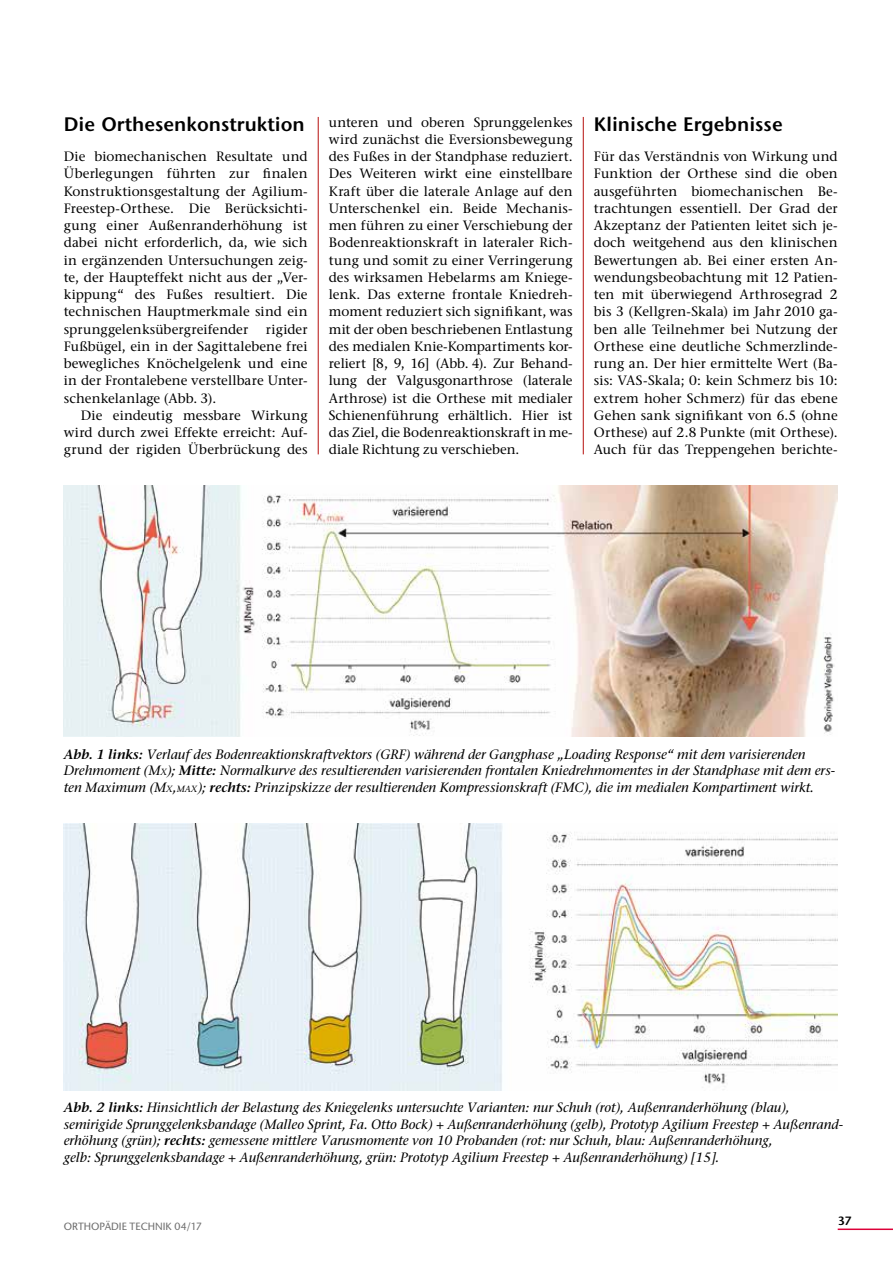
<style>
.page{position:relative;width:893px;height:1263px;background:#fff}
.page>*{position:absolute;margin:0;border:0;box-sizing:border-box;transform-origin:0 0}
.t1{font:600 19.5px "Stone Sans ITC Std";color:#000}
.t2{font:500 13.5px/17.2px "Stone Ser ITC Std";letter-spacing:.005em;color:#000;text-align:justify}
.t3{font:italic 500 13.5px/16.5px "Stone Ser ITC Std";color:#000}
.t4{font:600 12px "Stone Sans ITC Std";color:#000}
.t5{font:500 10.5px "Stone Sans ITC Std";color:#6e6e6e}
.s1{font-weight:600}
.s2{font-size:9px}
</style>
<div class="page">
<hr style="left:838px;top:1228px;width:55px;height:2px;background:#dd0039">
<hr style="left:583px;top:117px;width:1px;height:337px;background:#b6100e">
<hr style="left:318px;top:117px;width:1px;height:337px;background:#b6100e">
<img style="left:64px;top:485px;width:774px;height:252px">
<img style="left:64px;top:824px;width:774px;height:267px">
<h1 class="t1" style="left:64px;top:112px;width:243px">Die Orthesenkonstruktion</h1>
<p class="t2" style="left:64px;top:148px;width:245px">Die biomechanischen Resultate und Überlegungen führten zur finalen Konstruktionsgestaltung der Agilium-Freestep-Orthese. Die Berücksichti&shy;gung einer Außenranderhöhung ist dabei nicht erforderlich, da, wie sich in ergänzenden Untersuchungen zeig&shy;te, der Haupteffekt nicht aus der „Ver&shy;kippung“ des Fußes resultiert. Die technischen Hauptmerkmale sind ein sprunggelenksübergreifender</p>
<p class="t2" style="left:64px;top:320px;width:245px;text-indent:202px">rigider Fußbügel, ein in der Sagittalebene frei bewegliches Knöchelgelenk und eine in der Frontalebene verstellbare Unter&shy;schenkelanlage (Abb. 3).</p>
<p class="t2" style="left:64px;top:406px;width:245px;text-indent:17px">Die eindeutig messbare Wirkung wird durch zwei Effekte erreicht: Auf&shy;grund der rigiden Überbrückung des</p>
<p class="t2" style="left:329px;top:113px;width:245px">unteren und oberen Sprunggelenkes wird zunächst die Eversionsbewegung des Fußes in der Standphase reduziert.<br>Des Weiteren wirkt eine einstellbare Kraft über die laterale Anlage auf den Unterschenkel ein. Beide Mechanis&shy;men führen zu einer Verschiebung der Bodenreaktionskraft in lateraler Rich&shy;tung und somit zu einer Verringerung des wirksamen Hebelarms am Kniege&shy;lenk. Das externe frontale Kniedreh&shy;moment reduziert sich signifikant, was mit der oben beschriebenen Entlastung des medialen Knie-Kompartiments kor&shy;reliert [8, 9, 16] (Abb. 4). Zur Behand&shy;lung der Valgusgonarthrose (laterale Arthrose) ist die Orthese mit medialer Schienenführung erhältlich. Hier ist das Ziel, die Bodenreaktionskraft in me&shy;diale Richtung zu verschieben.</p>
<h1 class="t1" style="left:594px;top:112px;width:190px">Klinische Ergebnisse</h1>
<p class="t2" style="left:594px;top:148px;width:245px">Für das Verständnis von Wirkung und Funktion der Orthese sind die oben ausgeführten biomechanischen Be&shy;trachtungen essentiell. Der Grad der Akzeptanz der Patienten leitet sich je&shy;doch weitgehend aus den klinischen Bewertungen ab. Bei einer ersten An&shy;wendungsbeobachtung mit 12 Patien&shy;ten mit überwiegend Arthrosegrad 2 bis 3 (Kellgren-Skala) im Jahr 2010 ga&shy;ben alle Teilnehmer bei Nutzung der Orthese eine deutliche Schmerzlinde&shy;rung an. Der hier ermittelte Wert (Ba&shy;sis: VAS-Skala; 0: kein Schmerz bis 10: extrem hoher Schmerz) für das ebene Gehen sank signifikant von 6.5 (ohne Orthese) auf 2.8 Punkte (mit Orthese).<br>Auch für das Treppengehen berichte-</p>
<p class="t3" style="left:64px;top:746px;width:773px"><span class="s1">Abb. 1 links:</span> Verlauf des Bodenreaktionskraftvektors (GRF) während der Gangphase „Loading Response“ mit dem varisierenden<br>Drehmoment (M<span class="s2">X</span>); <span class="s1">Mitte:</span> Normalkurve des resultierenden varisierenden frontalen Kniedrehmomentes in der Standphase mit dem ers&shy;ten Maximum (M<span class="s2">X</span>,<span class="s2">MAX</span>); <span class="s1">rechts:</span> Prinzipskizze der resultierenden Kompressionskraft (FMC), die im medialen Kompartiment wirkt.</p>
<p class="t3" style="left:64px;top:1099px;width:781px"><span class="s1">Abb. 2 links:</span> Hinsichtlich der Belastung des Kniegelenks untersuchte Varianten: nur Schuh (rot), Außenranderhöhung (blau), semirigide Sprunggelenksbandage (Malleo Sprint, Fa. Otto Bock) + Außenranderhöhung (gelb), Prototyp Agilium Freestep + Außenrand&shy;erhöhung (grün); <span class="s1">rechts:</span> gemessene mittlere Varusmomente von 10 Probanden (rot: nur Schuh, blau: Außenranderhöhung,<br>gelb: Sprunggelenksbandage + Außenranderhöhung, grün: Prototyp Agilium Freestep + Außenranderhöhung) [15].</p>
<p class="t5" style="left:64px;top:1220px;width:140px">ORTHOPÄDIE TECHNIK 04/17</p>
<p class="t4" style="left:838px;top:1214px;width:16px">37</p>
</div>
